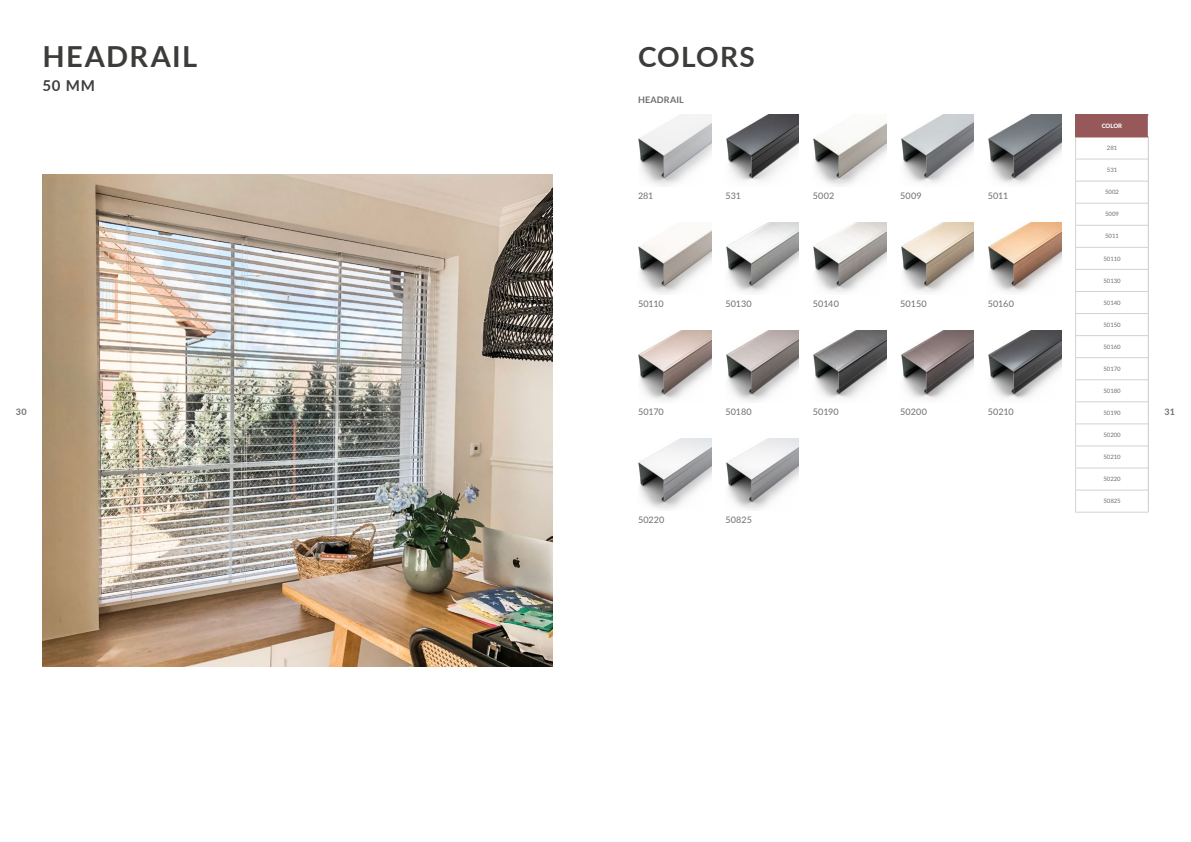
<style>
.page{position:relative;width:1191px;height:842px;background:#fff}
.page>*{position:absolute;margin:0;border:0;box-sizing:border-box;transform-origin:0 0}
.t1{font:700 29px "Lato";letter-spacing:.045em;color:#3c3c3b}
.t2{font:700 28px "Lato";letter-spacing:.045em;color:#3c3c3b}
.t3{font:700 15px "Lato";color:#3c3c3b}
.t4{font:9px "Lato";letter-spacing:.005em;color:#706f6f}
.t5{font:700 9px "Lato";letter-spacing:.015em;color:#706f6f}
.t6{font:6px "Lato";color:#706f6f}
.t7{font:800 6px "Lato";letter-spacing:-.01em;color:#fff}
</style>
<div class="page">
<img style="left:43px;top:175px;width:510px;height:492px">
<div style="left:1075px;top:115px;width:73px;height:22px;background:#97585a"></div>
<svg style="left:1148px;top:115px;width:1px;height:397px"></svg>
<hr style="left:1075px;top:159px;width:73px;height:1px;background:#d2d2d2">
<hr style="left:1075px;top:181px;width:73px;height:1px;background:#d2d2d2">
<hr style="left:1075px;top:203px;width:73px;height:1px;background:#d2d2d2">
<hr style="left:1075px;top:225px;width:73px;height:1px;background:#d2d2d2">
<hr style="left:1075px;top:247px;width:73px;height:1px;background:#d2d2d2">
<hr style="left:1075px;top:269px;width:73px;height:1px;background:#d2d2d2">
<hr style="left:1075px;top:291px;width:73px;height:1px;background:#d2d2d2">
<hr style="left:1075px;top:313px;width:73px;height:1px;background:#d2d2d2">
<hr style="left:1075px;top:335px;width:73px;height:1px;background:#d2d2d2">
<hr style="left:1075px;top:357px;width:73px;height:1px;background:#d2d2d2">
<hr style="left:1075px;top:379px;width:73px;height:1px;background:#d2d2d2">
<hr style="left:1075px;top:401px;width:73px;height:1px;background:#d2d2d2">
<hr style="left:1075px;top:423px;width:73px;height:1px;background:#d2d2d2">
<hr style="left:1075px;top:446px;width:73px;height:1px;background:#d2d2d2">
<hr style="left:1075px;top:468px;width:73px;height:1px;background:#d2d2d2">
<hr style="left:1075px;top:490px;width:73px;height:1px;background:#d2d2d2">
<hr style="left:1075px;top:512px;width:73px;height:1px;background:#d2d2d2">
<svg style="left:1075px;top:138px;width:1px;height:374px"></svg>
<hr style="left:1075px;top:137px;width:73px;height:1px;background:#97585a">
<img style="left:638px;top:115px;width:73px;height:71px">
<img style="left:638px;top:331px;width:73px;height:70px">
<img style="left:638px;top:230px;width:73px;height:64px">
<img style="left:638px;top:439px;width:73px;height:71px">
<img style="left:726px;top:439px;width:72px;height:71px">
<img style="left:726px;top:115px;width:72px;height:66px">
<img style="left:726px;top:331px;width:72px;height:71px">
<img style="left:726px;top:223px;width:72px;height:70px">
<img style="left:813px;top:121px;width:73px;height:65px">
<img style="left:813px;top:331px;width:73px;height:67px">
<img style="left:813px;top:223px;width:73px;height:70px">
<img style="left:901px;top:115px;width:72px;height:68px">
<img style="left:901px;top:331px;width:72px;height:68px">
<img style="left:901px;top:223px;width:72px;height:70px">
<img style="left:988px;top:115px;width:73px;height:69px">
<img style="left:988px;top:331px;width:73px;height:68px">
<img style="left:988px;top:223px;width:73px;height:70px">
<h1 class="t1" style="left:43px;top:35px;width:156px">HEADRAIL</h1>
<h3 class="t3" style="left:43px;top:74px;width:54px">50 MM</h3>
<h2 class="t2" style="left:638px;top:36px;width:118px">COLORS</h2>
<h3 class="t5" style="left:638px;top:93px;width:47px">HEADRAIL</h3>
<p class="t7" style="left:1101px;top:121px;width:22px">COLOR</p>
<p class="t6" style="left:1106px;top:144px;width:12px">281</p>
<p class="t6" style="left:1106px;top:166px;width:12px">531</p>
<p class="t6" style="left:1105px;top:188px;width:15px">5002</p>
<p class="t6" style="left:1105px;top:210px;width:15px">5009</p>
<p class="t6" style="left:1105px;top:232px;width:15px">5011</p>
<p class="t6" style="left:1103px;top:254px;width:19px">50110</p>
<p class="t6" style="left:1103px;top:276px;width:19px">50130</p>
<p class="t6" style="left:1103px;top:298px;width:19px">50140</p>
<p class="t6" style="left:1103px;top:320px;width:19px">50150</p>
<p class="t6" style="left:1103px;top:342px;width:19px">50160</p>
<p class="t6" style="left:1103px;top:364px;width:19px">50170</p>
<p class="t6" style="left:1103px;top:386px;width:19px">50180</p>
<p class="t6" style="left:1103px;top:408px;width:19px">50190</p>
<p class="t6" style="left:1103px;top:431px;width:19px">50200</p>
<p class="t6" style="left:1103px;top:453px;width:19px">50210</p>
<p class="t6" style="left:1103px;top:475px;width:19px">50220</p>
<p class="t6" style="left:1103px;top:497px;width:19px">50825</p>
<h3 class="t4" style="left:638px;top:189px;width:17px">281</h3>
<h3 class="t4" style="left:725px;top:189px;width:17px">531</h3>
<h3 class="t4" style="left:813px;top:189px;width:23px">5002</h3>
<h3 class="t4" style="left:900px;top:189px;width:23px">5009</h3>
<h3 class="t4" style="left:987px;top:189px;width:22px">5011</h3>
<h3 class="t4" style="left:638px;top:297px;width:27px">50110</h3>
<h3 class="t4" style="left:725px;top:297px;width:28px">50130</h3>
<h3 class="t4" style="left:813px;top:297px;width:28px">50140</h3>
<h3 class="t4" style="left:900px;top:297px;width:28px">50150</h3>
<h3 class="t4" style="left:987px;top:297px;width:28px">50160</h3>
<h3 class="t5" style="left:16px;top:405px;width:12px">30</h3>
<h3 class="t5" style="left:1164px;top:405px;width:12px">31</h3>
<h3 class="t4" style="left:638px;top:405px;width:27px">50170</h3>
<h3 class="t4" style="left:725px;top:405px;width:28px">50180</h3>
<h3 class="t4" style="left:813px;top:405px;width:27px">50190</h3>
<h3 class="t4" style="left:900px;top:405px;width:28px">50200</h3>
<h3 class="t4" style="left:987px;top:405px;width:27px">50210</h3>
<h3 class="t4" style="left:638px;top:513px;width:28px">50220</h3>
<h3 class="t4" style="left:725px;top:513px;width:28px">50825</h3>
</div>
